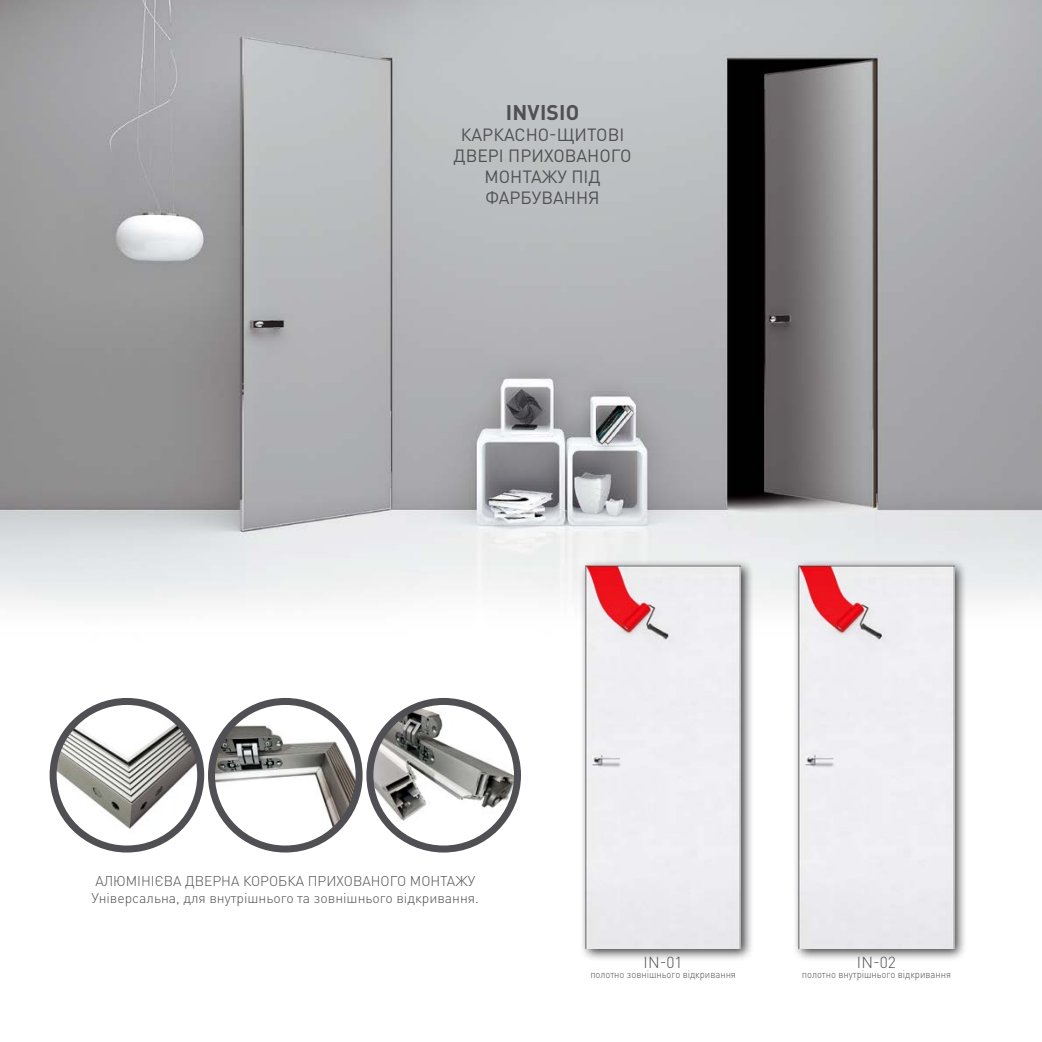
<style>
.page{position:relative;width:1042px;height:1042px;background:#fff}
.page>*{position:absolute;margin:0;border:0;box-sizing:border-box;transform-origin:0 0}
.t1{font:700 21px "DIN Pro";letter-spacing:.01em;color:#504f53}
.t2{font:17.5px/21px "DIN Pro";color:#504f53;text-align:center}
.t3{font:300 15.75px "DIN Pro";letter-spacing:.005em;color:#504f53}
.t4{font:300 14px/16.8px "DIN Pro";color:#504f53}
.t5{font:300 10.5px "DIN Pro";color:#504f53;scale:.9 1}
</style>
<div class="page">
<img style="left:0;top:0;width:1042px;height:606px">
<div style="left:579px;top:559px;width:175px;height:403px;background:#000;opacity:.75"></div>
<img style="left:585px;top:566px;width:156px;height:382px">
<div style="left:792px;top:559px;width:175px;height:403px;background:#000;opacity:.75"></div>
<img style="left:799px;top:566px;width:155px;height:382px">
<img style="left:211px;top:718px;width:148px;height:125px">
<div style="left:208px;top:698px;width:155px;height:154px;border:7px solid #504f53;border-radius:50%"></div>
<img style="left:53px;top:701px;width:148px;height:148px;border-radius:74px">
<div style="left:50px;top:698px;width:154px;height:154px;border:7px solid #504f53;border-radius:50%"></div>
<img style="left:370px;top:701px;width:147px;height:139px">
<div style="left:366px;top:698px;width:155px;height:154px;border:7px solid #504f53;border-radius:50%"></div>
<h1 class="t1" style="left:506px;top:98px;width:75px">INVISIO</h1>
<p class="t2" style="left:454px;top:123px;width:179px">КАРКАСНО-ЩИТОВІ<br>ДВЕРІ ПРИХОВАНОГО<br>МОНТАЖУ ПІД<br>ФАРБУВАННЯ</p>
<p class="t4" style="left:92px;top:872px;width:389px">АЛЮМІНІЄВА ДВЕРНА КОРОБКА ПРИХОВАНОГО МОНТАЖУ<br>Універсальна, для внутрішнього та зовнішнього відкривання.</p>
<p class="t3" style="left:643px;top:951px;width:41px">IN-01</p>
<p class="t5" style="left:590px;top:966px;width:163px">полотно зовнішнього відкривання</p>
<p class="t3" style="left:857px;top:951px;width:41px">IN-02</p>
<p class="t5" style="left:802px;top:966px;width:167px">полотно внутрішнього відкривання</p>
</div>
